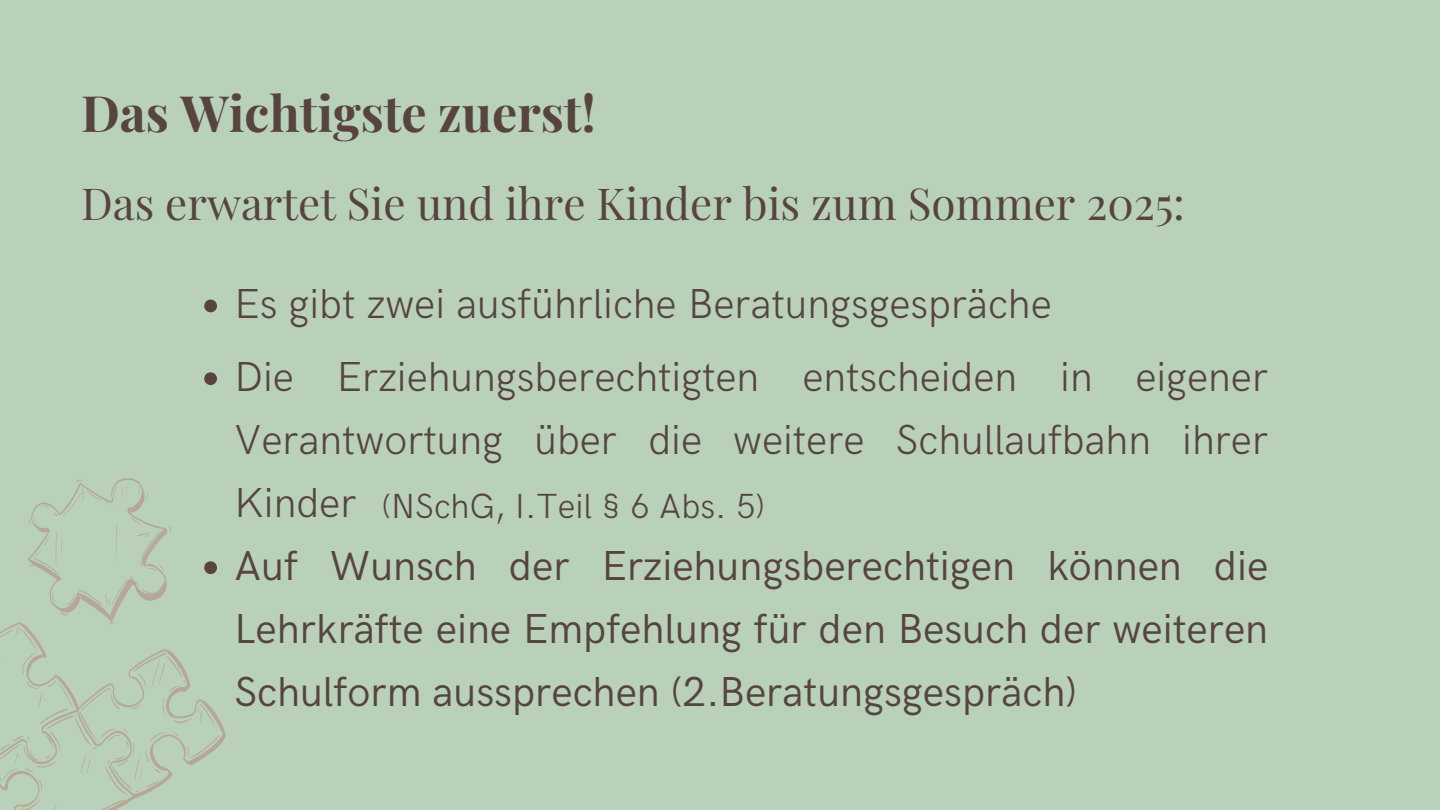
<style>
.page{position:relative;width:1440px;height:810px;background:#b9d1b9}
.page>*{position:absolute;margin:0;border:0;box-sizing:border-box;transform-origin:0 0}
.t1{font:700 50px "Playfair Display";color:#57453d}
.t2{font:44px "Playfair Display";color:#57453d}
.t3{font:300 42px/63px "HK Grotesk";color:#57453d;text-align:justify}
.t4{font:42px/63px "HK Grotesk";color:#57453d;text-align:justify}
.t5{font:300 35px "HK Grotesk";color:#57453d}
</style>
<div class="page">
<svg style="left:0;top:478px;width:226px;height:332px"></svg>
<svg style="left:204px;top:300px;width:13px;height:12px"></svg>
<svg style="left:204px;top:372px;width:13px;height:13px"></svg>
<svg style="left:204px;top:561px;width:13px;height:13px"></svg>
<h1 class="t1" style="left:81px;top:77px;width:516px">Das Wichtigste zuerst!</h1>
<p class="t2" style="left:81px;top:172px;width:1106px">Das erwartet Sie und ihre Kinder bis zum Sommer 2025:</p>
<p class="t3" style="left:234px;top:274px;width:819px">Es gibt zwei ausführliche Beratungsgespräche</p>
<p class="t3" style="left:234px;top:347px;width:1035px">Die Erziehungsberechtigten entscheiden in eigener Verantwortung über die weitere Schullaufbahn ihrer Kinder</p>
<p class="t4" style="left:234px;top:536px;width:1035px">Auf Wunsch der Erziehungsberechtigen können die Lehrkräfte eine Empfehlung für den Besuch der weiteren Schulform aussprechen (2.Beratungsgespräch)</p>
<p class="t5" style="left:382px;top:486px;width:385px">(NSchG, I.Teil § 6 Abs. 5)</p>
</div>
